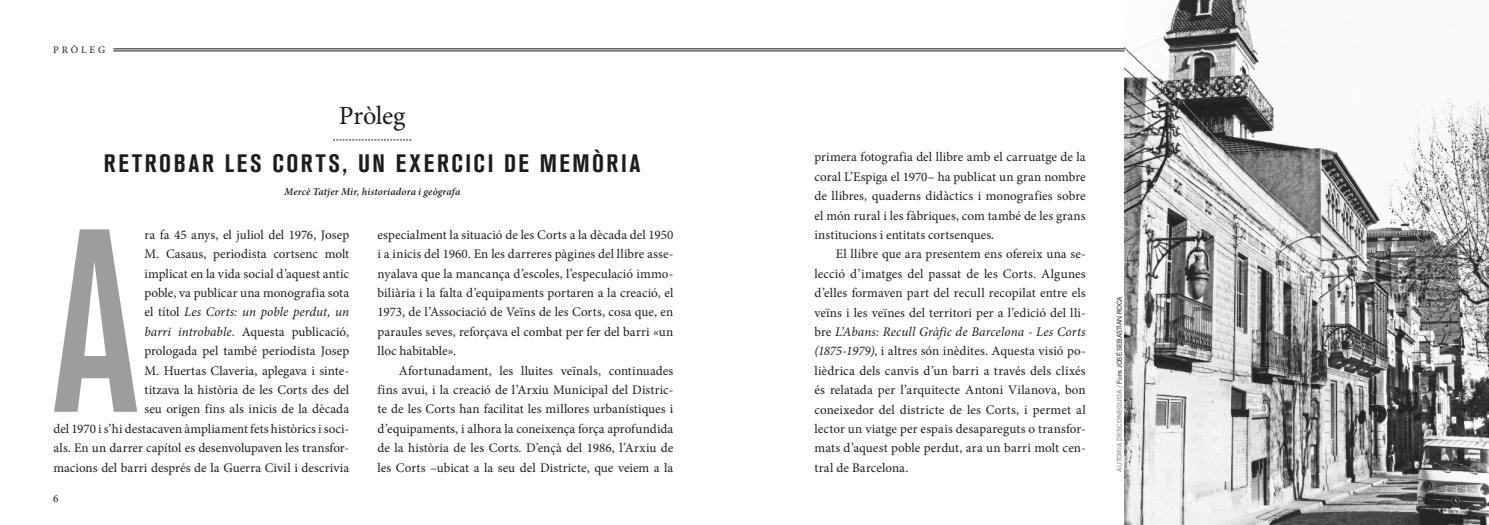
<style>
.page{position:relative;width:1489px;height:525px;background:#fff}
.page>*{position:absolute;margin:0;border:0;box-sizing:border-box;transform-origin:0 0}
.t1{font:500 condensed 258.12px "Akzidenz Grotesk BQ";color:#9d9d9d}
.t2{font:26.25px "Minion Pro";letter-spacing:-.015em;color:#1d1d1b}
.t3{font:700 condensed 25px "Akzidenz Grotesk BQ";letter-spacing:.105em;color:#1d1d1b}
.t4{font:13.12px/19.4px "Minion Pro";letter-spacing:.005em;color:#1d1d1b;text-align:justify}
.t5{font:11.25px "Minion Pro";color:#1d1d1b}
.t6{font:italic 600 10.38px "Minion Pro";letter-spacing:.015em;color:#1d1d1b}
.t7{font:10px "Minion Pro";letter-spacing:.285em;color:#1d1d1b}
.t8{font:6.88px "Akzid Grtsk Next";color:#1d1d1b}
.s1{font-style:italic}
.s2{font-weight:500;color:#9d9d9d}
</style>
<div class="page">
<svg style="left:333px;top:139px;width:78px;height:1px"></svg>
<img style="left:1124px;top:0;width:364px;height:524px">
<hr style="left:113px;top:49px;width:1011px;height:1px;background:#1d1d1b">
<hr style="left:113px;top:51px;width:1011px;height:1px;background:#1d1d1b">
<p class="t7" style="left:53px;top:43px;width:54px">PRÒLEG</p>
<h2 class="t2" style="left:339px;top:98px;width:68px">Pròleg</h2>
<h3 class="t3" style="left:104px;top:149px;width:538px">RETROBAR LES CORTS, UN EXERCICI DE MEMÒRIA</h3>
<p class="t6" style="left:284px;top:184px;width:177px">Mercè Tatjer Mir, historiadora i geògrafa</p>
<h1 class="t1" style="left:52px;top:176px;width:87px">A</h1>
<p class="t4" style="left:53px;top:225px;width:297px;text-align:right">ra fa 45 anys, el juliol del 1976, Josep<br>M. Casaus, periodista cortsenc molt<br>implicat en la vida social d’aquest antic<br>poble, va publicar una monografia sota<br>el títol <span class="s1">Les Corts: un poble perdut, un<br>barri introbable</span>. Aquesta publicació,<br>prologada pel també periodista Josep<br>M. Huertas Claveria, aplegava i sinte-<br>titzava la història de les Corts des del<br>seu origen fins als inicis de la dècada<br>del 1970 i s’hi destacaven àmpliament fets històrics i soci&shy;als. En un darrer capítol es desenvolupaven les transfor&shy;macions del barri després de la Guerra Civil i descrivia</p>
<p class="t4" style="left:377px;top:225px;width:297px">especialment la situació de les Corts a la dècada del 1950 i a inicis del 1960. En les darreres pàgines del llibre asse&shy;nyalava que la mancança d’escoles, l’especulació immo&shy;biliària i la falta d’equipaments portaren a la creació, el 1973, de l’Associació de Veïns de les Corts, cosa que, en paraules seves, reforçava el combat per fer del barri «un lloc habitable».</p>
<p class="t4" style="left:377px;top:360px;width:297px;text-indent:21px">Afortunadament, les lluites veïnals, continuades fins avui, i la creació de l’Arxiu Municipal del Distric&shy;te de les Corts han facilitat les millores urbanístiques i d’equipaments, i alhora la coneixença força aprofundida de la història de les Corts. D’ençà del 1986, l’Arxiu de les Corts –ubicat a la seu del Districte, que veiem a la</p>
<p class="t5" style="left:53px;top:491px;width:7px">6</p>
<p class="t4" style="left:814px;top:147px;width:273px">primera fotografia del llibre amb el carruatge de la coral L’Espiga el 1970– ha publicat un gran nombre de llibres, quaderns didàctics i monografies sobre el món rural i les fàbriques, com també de les grans institucions i entitats cortsenques.</p>
<p class="t4" style="left:814px;top:244px;width:273px;text-indent:21px">El llibre que ara presentem ens ofereix una se&shy;lecció d’imatges del passat de les Corts. Algunes d’elles formaven part del recull recopilat entre els veïns i les veïnes del territori per a l’edició del lli&shy;bre <span class="s1">L’Abans: Recull Gràfic de Barcelona - Les Corts (1875-1979)</span>, i altres són inèdites. Aquesta visió po&shy;lièdrica dels canvis d’un barri a través dels clixés és relatada per l’arquitecte Antoni Vilanova, bon coneixedor del districte de les Corts, i permet al lector un viatge per espais desapareguts o transfor&shy;mats d’aquest poble perdut, ara un barri molt cen&shy;tral de Barcelona.</p>
<p class="t8" style="left:1114px;top:471px;width:177px;rotate:-90deg"><span class="s2">AUTORIA DESCONEGUDA /</span> Fons JOSÉ SEBASTIAN ROCA</p>
</div>
